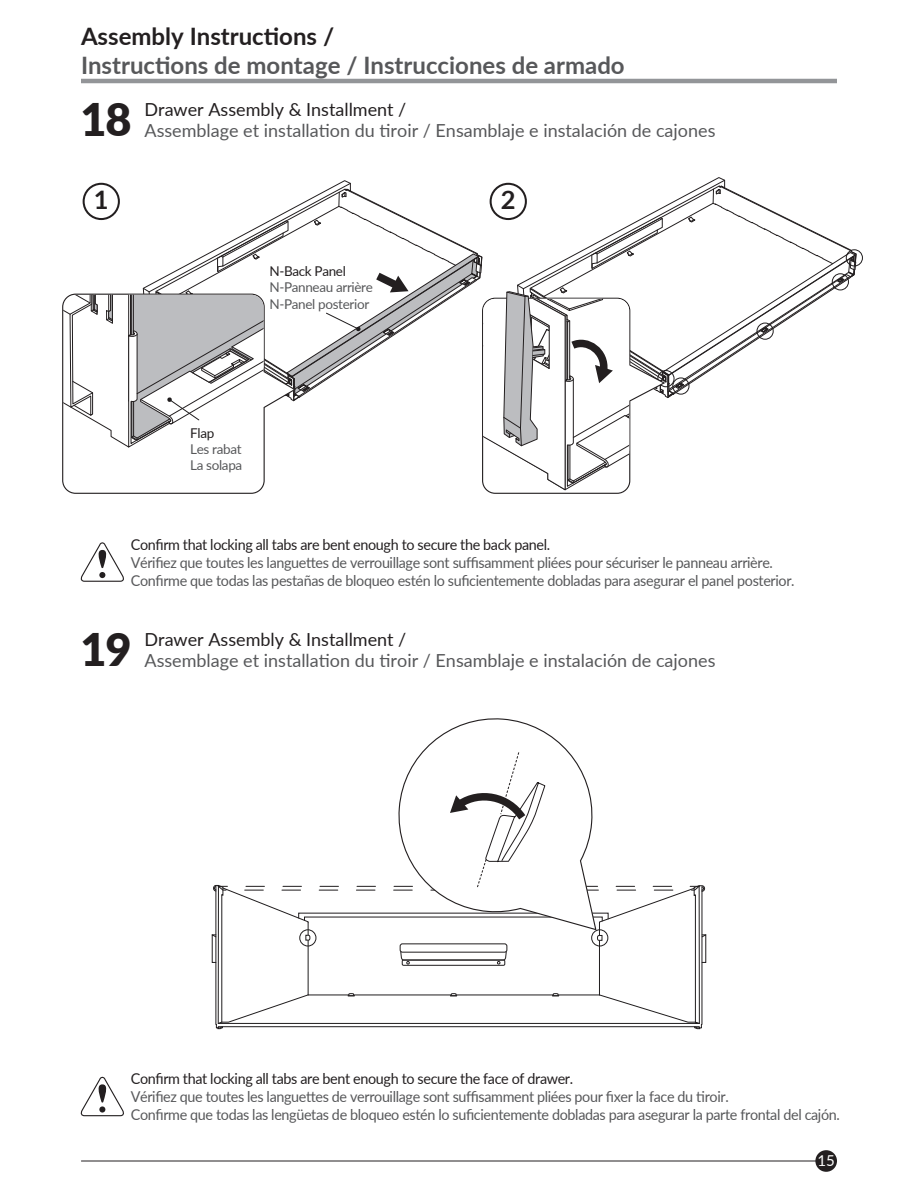
<style>
.page{position:relative;width:918px;height:1188px;background:#fff}
.page>*{position:absolute;margin:0;border:0;box-sizing:border-box;transform-origin:0 0}
.t1{font:900 45px "Lato";color:#231f20}
.t2{font:700 25.5px "Lato";color:#231f20}
.t3{font:700 24px "Lato";color:#57585a}
.t4{font:700 24px "Lato";color:#231f20}
.t5{font:18px "Lato";color:#57585a}
.t6{font:18px "Lato";color:#231f20}
.t7{font:15px/18px "Lato";letter-spacing:-.025em;color:#57585a;scale:.96 1}
.t8{font:15px "Lato";letter-spacing:-.025em;color:#231f20;scale:.96 1}
.t9{font:15px "Lato";color:#fff}
.t10{font:13.5px/16.2px "Lato";letter-spacing:-.025em;color:#57585a}
.t11{font:13.5px "Lato";letter-spacing:-.025em;color:#231f20}
</style>
<div class="page">
<hr style="left:81px;top:1161px;width:756px;height:1px;background:#231f20">
<div style="left:815px;top:1150px;width:22px;height:22px;background:#231f20;border-radius:50%"></div>
<hr style="left:81px;top:79px;width:756px;height:4px;background:#939598">
<svg style="left:211px;top:718px;width:496px;height:312px"></svg>
<svg style="left:80px;top:543px;width:44px;height:39px"></svg>
<svg style="left:80px;top:1077px;width:44px;height:40px"></svg>
<div style="left:846px;top:249px;width:17px;height:17px;border:1px solid #201d1e;border-radius:50%"></div>
<svg style="left:63px;top:177px;width:794px;height:317px"></svg>
<div style="left:299px;top:929px;width:17px;height:17px;border:1px solid #201d1e;border-radius:50%"></div>
<div style="left:591px;top:929px;width:17px;height:17px;border:1px solid #201d1e;border-radius:50%"></div>
<h3 class="t4" style="left:81px;top:18px;width:255px">Assembly Instructions /</h3>
<h3 class="t3" style="left:81px;top:47px;width:545px">Instructions de montage / Instrucciones de armado</h3>
<h1 class="t1" style="left:80px;top:86px;width:53px">18</h1>
<p class="t6" style="left:144px;top:96px;width:263px">Drawer Assembly &amp; Installment /</p>
<p class="t5" style="left:144px;top:118px;width:572px">Assemblage et installation du tiroir / Ensamblaje e instalación de cajones</p>
<h2 class="t2" style="left:94px;top:181px;width:16px">1</h2>
<h2 class="t2" style="left:501px;top:181px;width:16px">2</h2>
<p class="t11" style="left:269px;top:262px;width:78px">N-Back Panel</p>
<p class="t10" style="left:269px;top:279px;width:105px">N-Panneau arrière<br>N-Panel posterior</p>
<p class="t11" style="left:190px;top:424px;width:26px">Flap</p>
<p class="t10" style="left:190px;top:441px;width:54px">Les rabat<br>La solapa</p>
<p class="t8" style="left:131px;top:534px;width:438px">Confirm that locking all tabs are bent enough to secure the back panel.</p>
<p class="t7" style="left:131px;top:553px;width:693px">Vérifiez que toutes les languettes de verrouillage sont suffisamment pliées pour sécuriser le panneau arrière.<br>Confirme que todas las pestañas de bloqueo estén lo suficientemente dobladas para asegurar el panel posterior.</p>
<h1 class="t1" style="left:80px;top:616px;width:53px">19</h1>
<p class="t6" style="left:144px;top:626px;width:263px">Drawer Assembly &amp; Installment /</p>
<p class="t5" style="left:144px;top:648px;width:572px">Assemblage et installation du tiroir / Ensamblaje e instalación de cajones</p>
<p class="t8" style="left:131px;top:1068px;width:462px">Confirm that locking all tabs are bent enough to secure the face of drawer.</p>
<p class="t7" style="left:131px;top:1087px;width:740px">Vérifiez que toutes les languettes de verrouillage sont suffisamment pliées pour fixer la face du tiroir.<br>Confirme que todas las lengüetas de bloqueo estén lo suficientemente dobladas para asegurar la parte frontal del cajón.</p>
<p class="t9" style="left:818px;top:1150px;width:19px">15</p>
</div>
